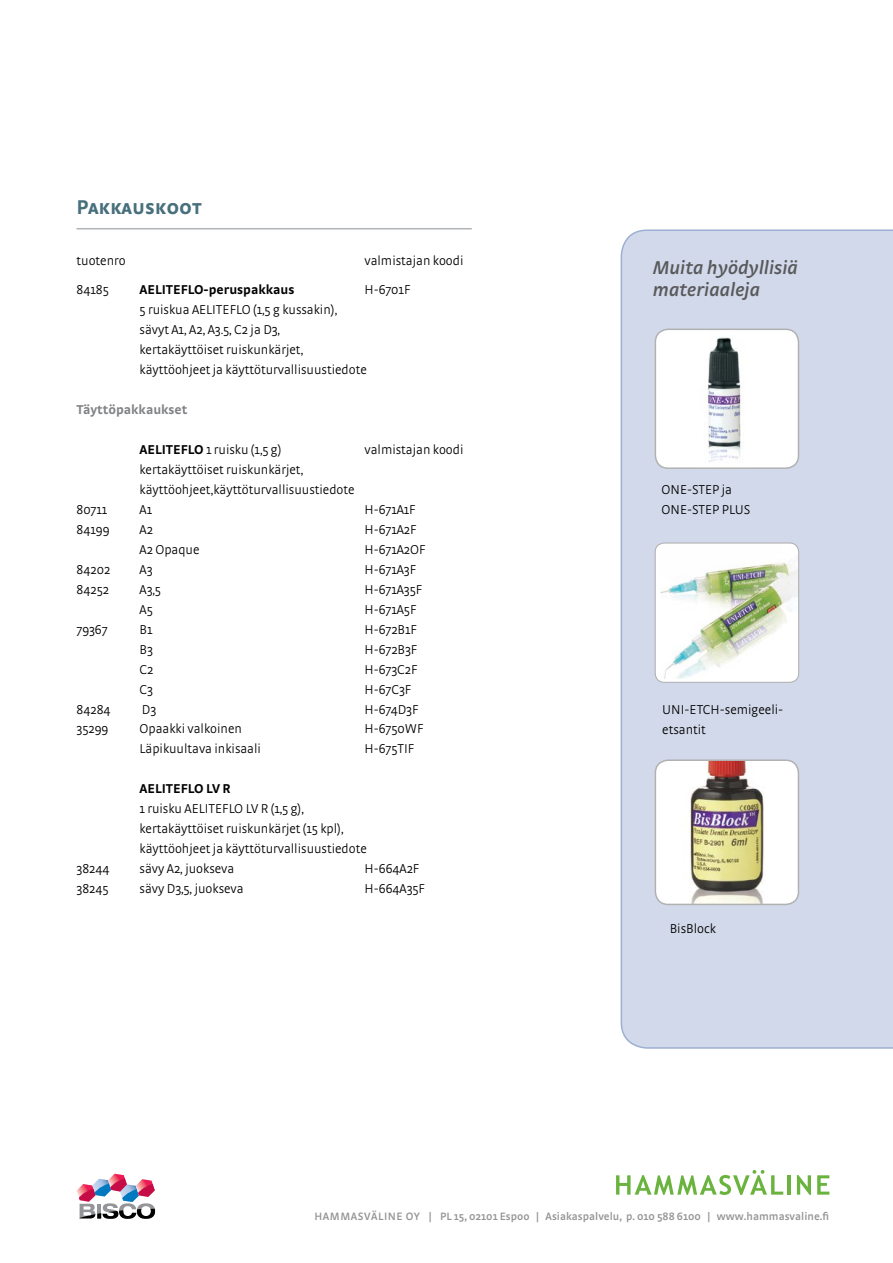
<style>
.page{position:relative;width:893px;height:1263px;background:#fff}
.page>*{position:absolute;margin:0;border:0;box-sizing:border-box;transform-origin:0 0}
.t1{font:700 21px "Strada SC";color:#476f7c}
.t2{font:italic 600 19.5px/22.5px "Strada";color:#58595b}
.t3{font:300 13.5px/20px "Strada";color:#000}
.t4{font:700 13.5px "Strada";color:#000}
.t5{font:700 13.5px "Strada";color:#808285}
.t6{font:600 11.25px "Strada";letter-spacing:.005em;color:#949495}
.s1{font-weight:700}
</style>
<div class="page">
<svg style="left:77px;top:1174px;width:78px;height:45px"></svg>
<div style="left:621px;top:229px;width:272px;height:820px;background:#d2d9ea"></div>
<svg style="left:655px;top:760px;width:143px;height:144px"></svg>
<img style="left:672px;top:762px;width:113px;height:140px">
<div style="left:655px;top:759px;width:144px;height:146px;border:2px solid #b1b1b2;border-radius:13px"></div>
<div style="left:655px;top:543px;width:144px;height:139px;background:#fff;border-radius:9px"></div>
<img style="left:660px;top:543px;width:139px;height:136px">
<div style="left:655px;top:542px;width:144px;height:141px;border:1px solid #b1b1b2;border-radius:9px"></div>
<div style="left:655px;top:329px;width:143px;height:139px;background:#fff;border-radius:13px"></div>
<img style="left:705px;top:337px;width:39px;height:125px">
<div style="left:655px;top:329px;width:144px;height:140px;border:2px solid #b1b1b2;border-radius:13px"></div>
<hr style="left:77px;top:228px;width:395px;height:1px;background:#b1b4b6">
<hr style="left:787px;top:1175px;width:4px;height:19px;background:#6ab33f">
<svg style="left:797px;top:1175px;width:14px;height:20px"></svg>
<svg style="left:817px;top:1175px;width:12px;height:19px"></svg>
<svg style="left:616px;top:1170px;width:167px;height:25px"></svg>
<h1 class="t1" style="left:77px;top:194px;width:127px">Pakkauskoot</h1>
<p class="t3" style="left:77px;top:250px;width:51px">tuotenro</p>
<p class="t3" style="left:365px;top:250px;width:100px">valmistajan koodi</p>
<p class="t3" style="left:77px;top:279px;width:34px">84185</p>
<p class="t4" style="left:140px;top:281px;width:156px">AELITEFLO-peruspakkaus</p>
<p class="t3" style="left:365px;top:279px;width:48px">H-6701F</p>
<p class="t3" style="left:140px;top:299px;width:229px">5 ruiskua AELITEFLO (1,5 g kussakin), sävyt A1, A2, A3.5, C2 ja D3, kertakäyttöiset ruiskunkärjet, käyttöohjeet ja käyttöturvallisuustiedote</p>
<p class="t5" style="left:77px;top:401px;width:112px">Täyttöpakkaukset</p>
<p class="t3" style="left:140px;top:439px;width:144px"><span class="s1">AELITEFLO</span> 1 ruisku (1,5 g)</p>
<p class="t3" style="left:365px;top:439px;width:100px">valmistajan koodi</p>
<p class="t3" style="left:140px;top:459px;width:217px">kertakäyttöiset ruiskunkärjet, käyttöohjeet,käyttöturvallisuustiedote</p>
<p class="t3" style="left:77px;top:499px;width:32px">80711</p>
<p class="t3" style="left:140px;top:499px;width:14px">A1</p>
<p class="t3" style="left:365px;top:499px;width:53px">H-671A1F</p>
<p class="t3" style="left:77px;top:519px;width:34px">84199</p>
<p class="t3" style="left:140px;top:519px;width:15px">A2</p>
<p class="t3" style="left:365px;top:519px;width:54px">H-671A2F</p>
<p class="t3" style="left:140px;top:539px;width:62px">A2 Opaque</p>
<p class="t3" style="left:365px;top:539px;width:63px">H-671A2OF</p>
<p class="t3" style="left:77px;top:559px;width:35px">84202</p>
<p class="t3" style="left:140px;top:559px;width:14px">A3</p>
<p class="t3" style="left:365px;top:559px;width:53px">H-671A3F</p>
<p class="t3" style="left:77px;top:579px;width:34px">84252</p>
<p class="t3" style="left:140px;top:579px;width:23px">A3,5</p>
<p class="t3" style="left:365px;top:579px;width:59px">H-671A35F</p>
<p class="t3" style="left:140px;top:599px;width:15px">A5</p>
<p class="t3" style="left:365px;top:599px;width:54px">H-671A5F</p>
<p class="t3" style="left:77px;top:619px;width:32px">79367</p>
<p class="t3" style="left:140px;top:619px;width:14px">B1</p>
<p class="t3" style="left:365px;top:619px;width:54px">H-672B1F</p>
<p class="t3" style="left:140px;top:639px;width:15px">B3</p>
<p class="t3" style="left:365px;top:639px;width:54px">H-672B3F</p>
<p class="t3" style="left:140px;top:659px;width:15px">C2</p>
<p class="t3" style="left:365px;top:659px;width:55px">H-673C2F</p>
<p class="t3" style="left:140px;top:679px;width:15px">C3</p>
<p class="t3" style="left:365px;top:679px;width:48px">H-67C3F</p>
<p class="t3" style="left:77px;top:699px;width:36px">84284</p>
<p class="t3" style="left:142px;top:699px;width:16px">D3</p>
<p class="t3" style="left:365px;top:699px;width:56px">H-674D3F</p>
<p class="t3" style="left:77px;top:719px;width:33px">35299</p>
<p class="t3" style="left:140px;top:719px;width:104px">Opaakki valkoinen</p>
<p class="t3" style="left:365px;top:719px;width:61px">H-6750WF</p>
<p class="t3" style="left:140px;top:739px;width:123px">Läpikuultava inkisaali</p>
<p class="t3" style="left:365px;top:739px;width:51px">H-675TIF</p>
<p class="t4" style="left:140px;top:781px;width:93px">AELITEFLO LV R</p>
<p class="t3" style="left:140px;top:799px;width:229px">1 ruisku AELITEFLO LV R (1,5 g), kertakäyttöiset ruiskunkärjet (15 kpl), käyttöohjeet ja käyttöturvallisuustiedote</p>
<p class="t3" style="left:77px;top:859px;width:34px">38244</p>
<p class="t3" style="left:140px;top:859px;width:96px">sävy A2, juokseva</p>
<p class="t3" style="left:365px;top:859px;width:56px">H-664A2F</p>
<p class="t3" style="left:77px;top:879px;width:34px">38245</p>
<p class="t3" style="left:140px;top:879px;width:106px">sävy D3,5, juokseva</p>
<p class="t3" style="left:365px;top:879px;width:62px">H-664A35F</p>
<h2 class="t2" style="left:653px;top:256px;width:146px">Muita hyödyllisiä materiaaleja</h2>
<p class="t3" style="left:662px;top:479px;width:90px">ONE-STEP ja<br>ONE-STEP PLUS</p>
<p class="t3" style="left:662px;top:699px;width:122px">UNI-ETCH-semigeeli&shy;etsantit</p>
<p class="t3" style="left:670px;top:919px;width:48px">BisBlock</p>
<p class="t6" style="left:314px;top:1209px;width:516px">HAMMASVÄLINE OY | PL 15, 02101 Espoo | Asiakaspalvelu, p. 010 588 6100 | www.hammasvaline.fi</p>
</div>
